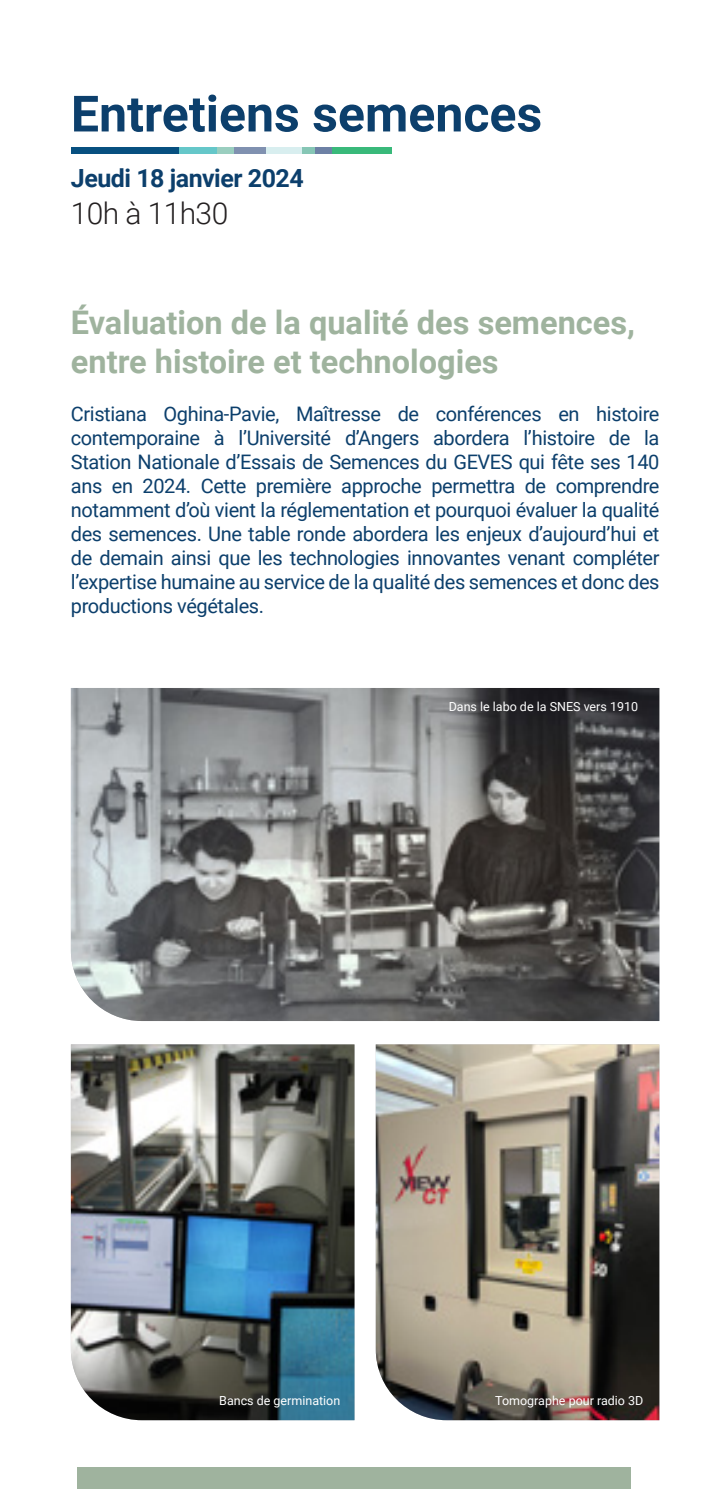
<style>
.page{position:relative;width:709px;height:1489px;background:#fff}
.page>*{position:absolute;margin:0;border:0;box-sizing:border-box;transform-origin:0 0}
.t1{font:700 50px "Roboto";color:#0c3f6c}
.t2{font:700 32.5px/39px "Roboto";color:#9fb39e}
.t3{font:300 30px "Roboto";letter-spacing:-.02em;color:#231f20}
.t4{font:700 25px "Roboto";letter-spacing:-.02em;color:#0c3f6c}
.t5{font:20px/24px "Roboto";letter-spacing:-.02em;color:#0c3f6c;text-align:justify}
.t6{font:12.5px "Roboto";color:#fff}
</style>
<div class="page">
<div style="left:332px;top:147px;width:59px;height:6px;background:#39b97a"></div>
<div style="left:315px;top:147px;width:17px;height:6px;background:#6d81a5"></div>
<div style="left:302px;top:147px;width:13px;height:6px;background:#86c6b5"></div>
<div style="left:266px;top:147px;width:36px;height:6px;background:#d8eeef"></div>
<div style="left:234px;top:147px;width:32px;height:6px;background:#8091b0"></div>
<div style="left:217px;top:147px;width:17px;height:6px;background:#9acebf"></div>
<div style="left:179px;top:147px;width:38px;height:6px;background:#65c7c9"></div>
<div style="left:71px;top:147px;width:107px;height:6px;background:#075080"></div>
<img style="left:71px;top:688px;width:588px;height:332px">
<img style="left:71px;top:1044px;width:283px;height:375px">
<div style="left:78px;top:1467px;width:553px;height:21px;background:#9fb39e"></div>
<img style="left:376px;top:1044px;width:283px;height:375px">
<p class="t1" style="left:71px;top:79px;width:473px">Entretiens semences</p>
<p class="t4" style="left:71px;top:161px;width:234px">Jeudi 18 janvier 2024</p>
<p class="t3" style="left:71px;top:193px;width:159px">10h à 11h30</p>
<p class="t2" style="left:71px;top:302px;width:565px">Évaluation de la qualité des semences, entre histoire et technologies</p>
<p class="t5" style="left:71px;top:401px;width:590px">Cristiana Oghina-Pavie, Maîtresse de conférences en histoire contemporaine à l’Université d’Angers abordera l’histoire de la Station Nationale d’Essais de Semences du GEVES qui fête ses 140 ans en 2024. Cette première approche permettra de comprendre notamment d’où vient la réglementation et pourquoi évaluer la qualité des semences. Une table ronde abordera les enjeux d’aujourd’hui et de demain ainsi que les technologies innovantes venant compléter l’expertise humaine au service de la qualité des semences et donc des productions végétales.</p>
<p class="t6" style="left:448px;top:698px;width:191px">Dans le labo de la SNES vers 1910</p>
<p class="t6" style="left:219px;top:1392px;width:123px">Bancs de germination</p>
<p class="t6" style="left:495px;top:1392px;width:150px">Tomographe pour radio 3D</p>
</div>
